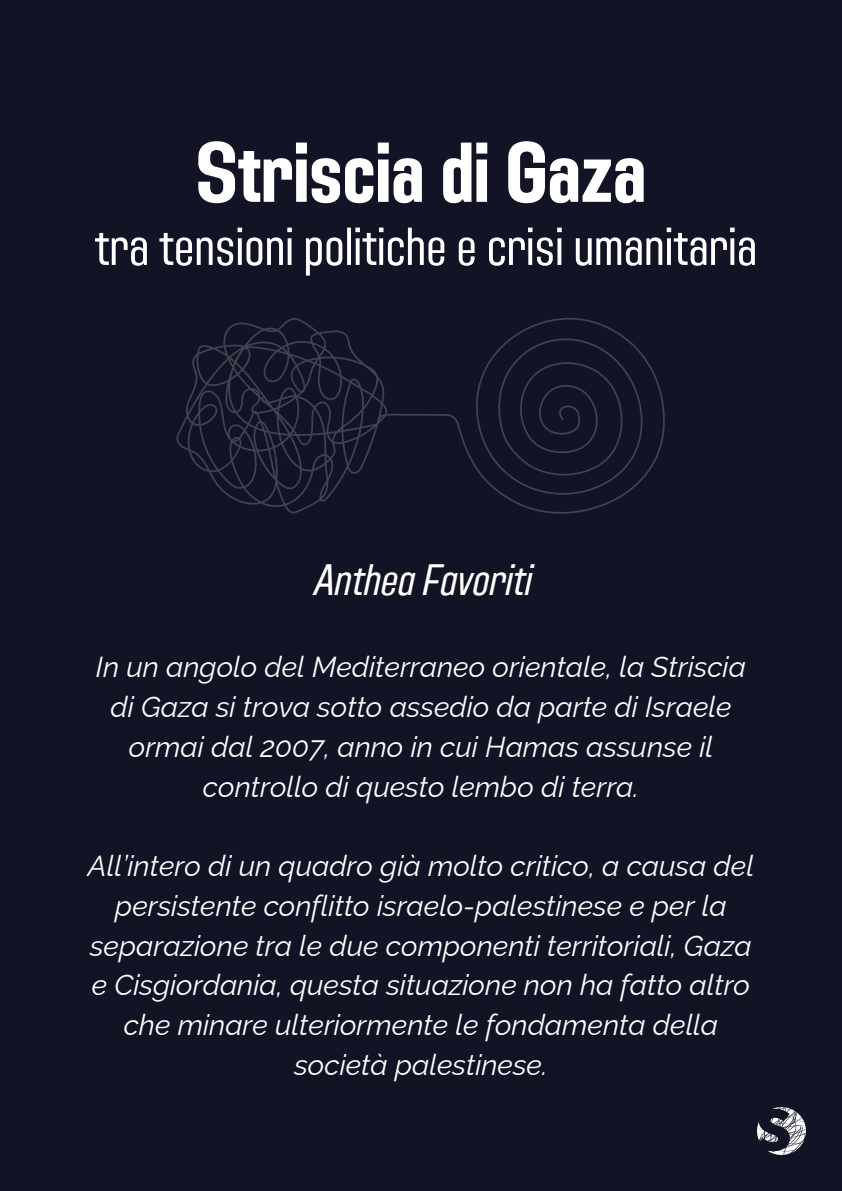
<style>
.page{position:relative;width:842px;height:1191px;background:#fff}
.page>*{position:absolute;margin:0;border:0;box-sizing:border-box;transform-origin:0 0}
.t1{font:84.6px "Adirek Sans 700";color:#fff}
.t2{font:53.3px "Adirek Sans 400";color:#fff}
.t3{font:44px "Adirek Sans 400 It";color:#fff}
.t4{font:italic 28.9px/39.8px "Raleway";color:#fff;text-align:center}
</style>
<div class="page">
<div style="left:0;top:0;width:842px;height:1190px;background:#121325"></div>
<img style="left:758px;top:1107px;width:47px;height:47px">
<svg style="left:176px;top:318px;width:489px;height:195px"></svg>
<p class="t1" style="left:196px;top:123px;width:452px">Striscia di Gaza</p>
<h2 class="t2" style="left:94px;top:215px;width:664px">tra tensioni politiche e crisi umanitaria</h2>
<h3 class="t3" style="left:312px;top:554px;width:219px">Anthea Favoriti</h3>
<p class="t4" style="left:96px;top:647px;width:652px">In un angolo del Mediterraneo orientale, la Striscia di Gaza si trova sotto assedio da parte di Israele ormai dal 2007, anno in cui Hamas assunse il controllo di questo lembo di terra.</p>
<p class="t4" style="left:88px;top:845px;width:667px">All’intero di un quadro già molto critico, a causa del persistente conflitto israelo-palestinese e per la separazione tra le due componenti territoriali, Gaza e Cisgiordania, questa situazione non ha fatto altro che minare ulteriormente le fondamenta della società palestinese.</p>
</div>
